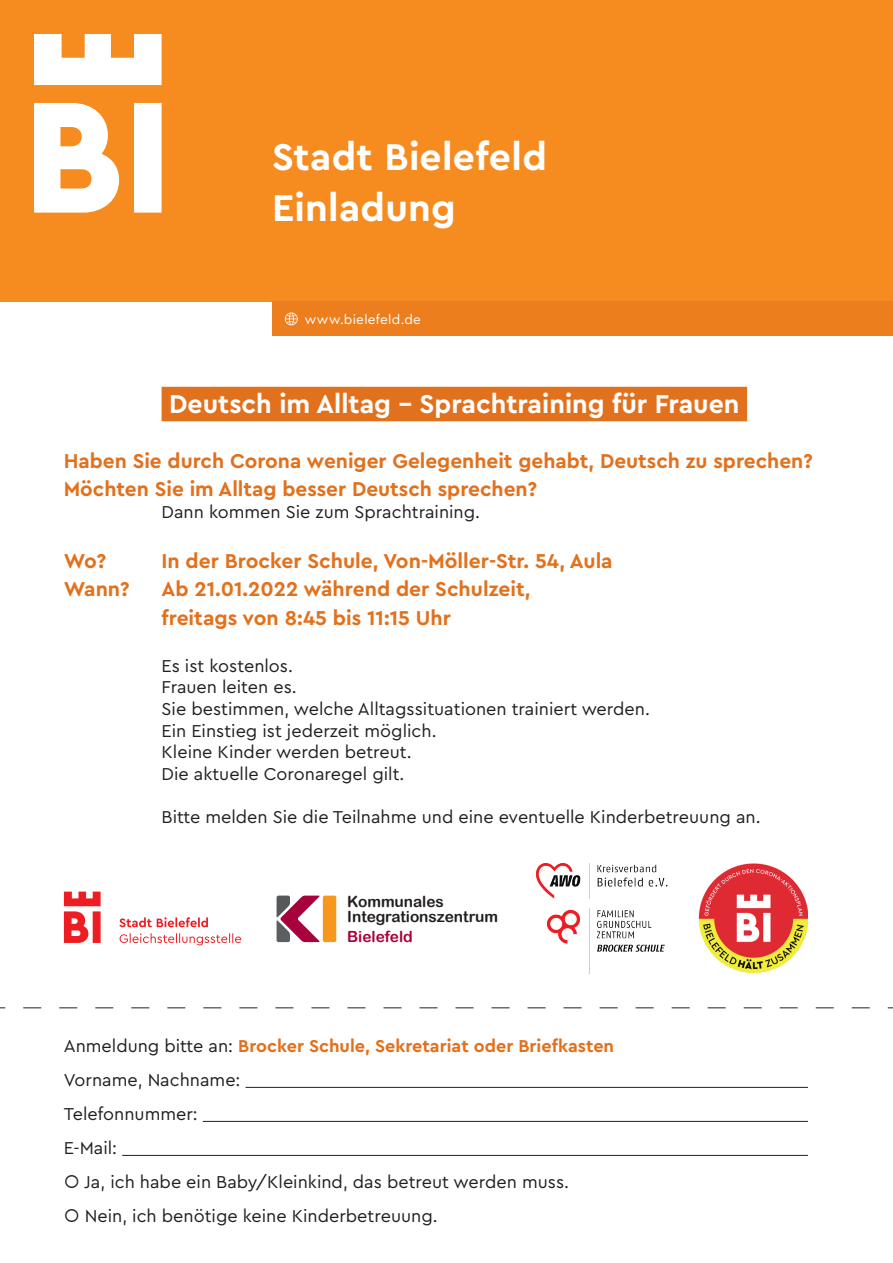
<style>
.page{position:relative;width:893px;height:1263px;background:#fff}
.page>*{position:absolute;margin:0;border:0;box-sizing:border-box;transform-origin:0 0}
.t1{font:700 39px/51px "Cera Bielefeld";letter-spacing:.005em;color:#fff}
.t2{font:700 27px "Cera Bielefeld";color:#fff}
.t3{font:700 21px/28.5px "Cera Bielefeld";color:#e2711d}
.t4{font:18px/21.6px "Cera Bielefeld";color:#231f20}
.t5{font:15.45px/15px "Arial Rounded MT Bold";color:#231f20}
.t6{font:15.45px "Arial Rounded MT Bold";color:#a7023c}
.t7{font:13.5px "Cera Bielefeld";letter-spacing:.025em;color:#fff}
.s1{font-weight:700;color:#e2711d}
</style>
<div class="page">
<div style="left:0;top:0;width:893px;height:302px;background:#f68b1f"></div>
<div style="left:272px;top:302px;width:621px;height:34px;background:#ec7e1e"></div>
<svg style="left:285px;top:312px;width:13px;height:13px"></svg>
<svg style="left:34px;top:34px;width:128px;height:179px"></svg>
<div style="left:162px;top:387px;width:585px;height:34px;background:#e2711d"></div>
<hr style="left:246px;top:1087px;width:562px;height:1px;background:#231f20">
<hr style="left:203px;top:1121px;width:605px;height:1px;background:#231f20">
<hr style="left:122px;top:1155px;width:686px;height:1px;background:#231f20">
<svg style="left:64px;top:891px;width:37px;height:52px"></svg>
<svg style="left:120px;top:933px;width:121px;height:12px"></svg>
<svg style="left:119px;top:917px;width:89px;height:10px"></svg>
<div style="left:323px;top:895px;width:13px;height:47px;background:#f7981d;border-radius:2px"></div>
<svg style="left:277px;top:895px;width:43px;height:47px"></svg>
<img style="left:698px;top:863px;width:110px;height:111px">
<svg style="left:0;top:1007px;width:893px;height:1px"></svg>
<img style="left:536px;top:863px;width:131px;height:112px">
<h1 class="t1" style="left:272px;top:130px;width:276px">Stadt Bielefeld<br>Einladung</h1>
<p class="t7" style="left:305px;top:310px;width:118px">www.bielefeld.de</p>
<h2 class="t2" style="left:169px;top:386px;width:572px">Deutsch im Alltag - Sprachtraining für Frauen</h2>
<p class="t3" style="left:64px;top:445px;width:750px">Haben Sie durch Corona weniger Gelegenheit gehabt, Deutsch zu sprechen?<br>Möchten Sie im Alltag besser Deutsch sprechen?</p>
<p class="t4" style="left:162px;top:500px;width:320px">Dann kommen Sie zum Sprachtraining.</p>
<p class="t3" style="left:64px;top:546px;width:44px">Wo?</p>
<p class="t3" style="left:162px;top:546px;width:453px">In der Brocker Schule, Von-Möller-Str. 54, Aula</p>
<p class="t3" style="left:64px;top:574px;width:67px">Wann?</p>
<p class="t3" style="left:162px;top:574px;width:370px">Ab 21.01.2022 während der Schulzeit, freitags von 8:45 bis 11:15 Uhr</p>
<p class="t4" style="left:162px;top:654px;width:490px">Es ist kostenlos.<br>Frauen leiten es.<br>Sie bestimmen, welche Alltagssituationen trainiert werden.<br>Ein Einstieg ist jederzeit möglich.<br>Kleine Kinder werden betreut.<br>Die aktuelle Coronaregel gilt.</p>
<p class="t4" style="left:162px;top:805px;width:600px">Bitte melden Sie die Teilnahme und eine eventuelle Kinderbetreuung an.</p>
<p class="t5" style="left:347px;top:894px;width:152px">Kommunales<br>Integrationszentrum</p>
<p class="t6" style="left:347px;top:927px;width:67px">Bielefeld</p>
<p class="t4" style="left:64px;top:1028px;width:552px;line-height:34px">Anmeldung bitte an: <span class="s1">Brocker Schule, Sekretariat oder Briefkasten<br></span>Vorname, Nachname:<br>Telefonnummer:<br>E-Mail:</p>
<p class="t4" style="left:64px;top:1170px;width:507px">○ Ja, ich habe ein Baby/Kleinkind, das betreut werden muss.</p>
<p class="t4" style="left:64px;top:1204px;width:375px">○ Nein, ich benötige keine Kinderbetreuung.</p>
</div>
